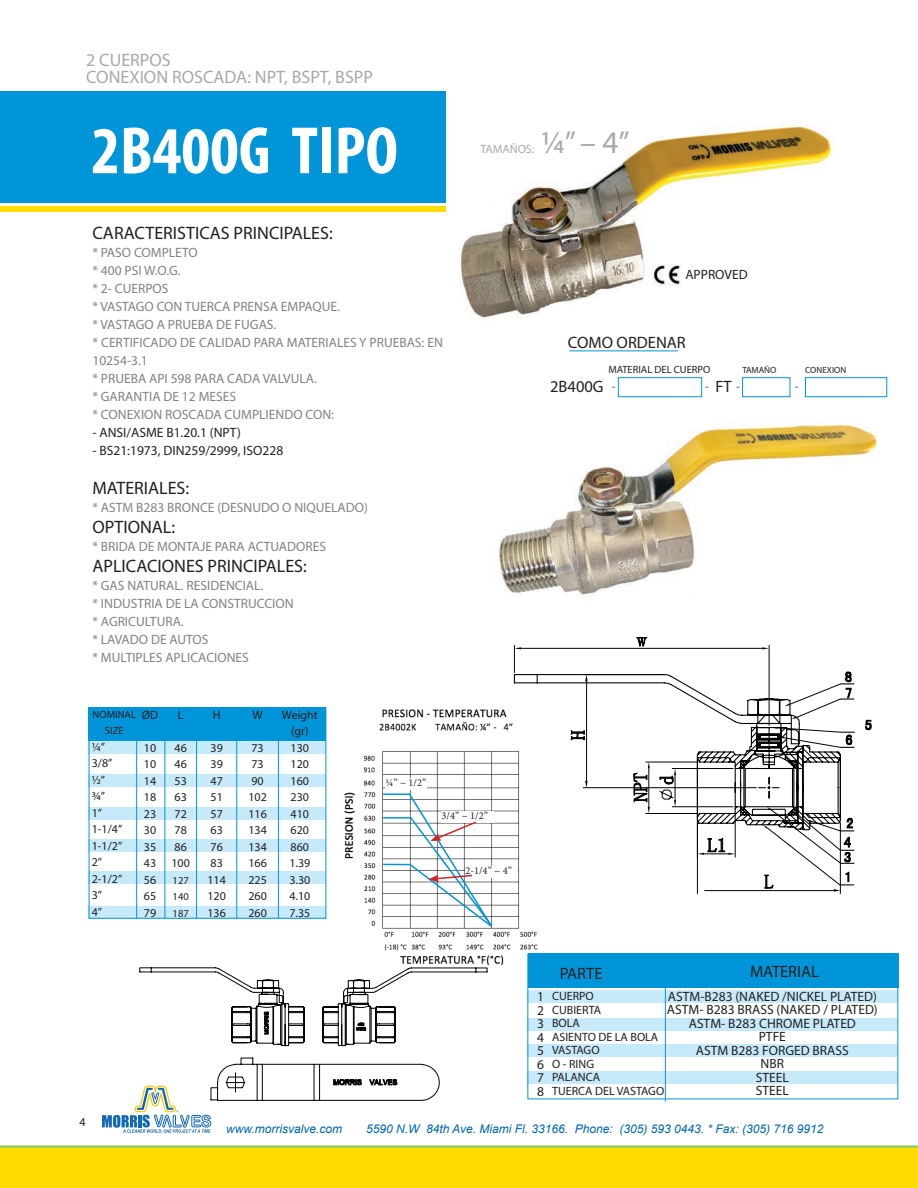
<style>
.page{position:relative;width:918px;height:1188px;background:#fff}
.page>*{position:absolute;margin:0;border:0;box-sizing:border-box;transform-origin:0 0}
.t1{font:700 condensed 67.5px "Myriad Pro";color:#fff}
.t2{font:31.5px "Myriad Pro";color:#a8a9ad}
.t3{font:18px "Myriad Pro";color:#231f20}
.t4{font:18px/16.5px "Myriad Pro";color:#a8a9ad}
.t5{font:16.5px "Myriad Pro";color:#231f20}
.t6{font:13.5px/18px "Myriad Pro";color:#808285}
.t7{font:13.5px/13.5px "Myriad Pro";color:#231f20;text-align:center}
.t8{font:12px/16.5px "Myriad Pro";color:#231f20}
.t9{font:italic 12px "Arial";color:#0067af}
.t10{font:12px "Myriad Pro";color:#a8a9ad}
.t11{font:10.5px/16.5px "Myriad Pro";color:#231f20;text-align:center}
.t12{font:10.5px "Minion Pro";color:#231f20}
.t13{font:9px "Myriad Pro";color:#231f20}
</style>
<div class="page">
<img style="left:344px;top:709px;width:206px;height:255px">
<div style="left:385px;top:778px;width:42px;height:12px;background:#fff"></div>
<div style="left:465px;top:866px;width:53px;height:11px;background:#fff"></div>
<svg style="left:383px;top:792px;width:111px;height:137px"></svg>
<hr style="left:0;top:1146px;width:918px;height:2px;background:#8bc63e">
<div style="left:0;top:1149px;width:918px;height:39px;background:#ffdc01"></div>
<img style="left:499px;top:424px;width:378px;height:171px">
<img style="left:460px;top:125px;width:373px;height:194px">
<div style="left:0;top:92px;width:445px;height:111px;background:#0095d9"></div>
<div style="left:0;top:206px;width:445px;height:5px;background:#ffdc01"></div>
<div style="left:618px;top:377px;width:84px;height:20px;border:1px solid #0095d9"></div>
<div style="left:742px;top:377px;width:48px;height:20px;border:1px solid #0095d9"></div>
<div style="left:805px;top:377px;width:82px;height:20px;border:1px solid #0095d9"></div>
<hr style="left:569px;top:351px;width:109px;height:1px;background:#0095d9">
<img style="left:652px;top:264px;width:32px;height:22px">
<div style="left:528px;top:954px;width:370px;height:34px;background:#0095d9"></div>
<div style="left:528px;top:990px;width:370px;height:13px;background:#c6eafa"></div>
<div style="left:528px;top:1018px;width:370px;height:13px;background:#c6eafa"></div>
<div style="left:528px;top:1044px;width:370px;height:13px;background:#c6eafa"></div>
<div style="left:528px;top:1071px;width:370px;height:13px;background:#c6eafa"></div>
<hr style="left:665px;top:957px;width:1px;height:144px;background:#0095d9">
<div style="left:527px;top:954px;width:371px;height:145px;border:1px solid #0095d9"></div>
<div style="left:89px;top:707px;width:237px;height:34px;background:#0095d9"></div>
<div style="left:89px;top:741px;width:237px;height:13px;background:#c6eafa"></div>
<div style="left:89px;top:774px;width:237px;height:12px;background:#c6eafa"></div>
<div style="left:89px;top:807px;width:237px;height:13px;background:#c6eafa"></div>
<div style="left:89px;top:839px;width:237px;height:13px;background:#c6eafa"></div>
<div style="left:89px;top:871px;width:237px;height:13px;background:#c6eafa"></div>
<div style="left:89px;top:906px;width:237px;height:13px;background:#c6eafa"></div>
<div style="left:89px;top:708px;width:237px;height:211px;border:1px solid #0095d9"></div>
<hr style="left:136px;top:729px;width:1px;height:190px;background:#0095d9">
<hr style="left:165px;top:729px;width:1px;height:190px;background:#0095d9">
<hr style="left:196px;top:729px;width:1px;height:190px;background:#0095d9">
<hr style="left:236px;top:729px;width:1px;height:190px;background:#0095d9">
<hr style="left:278px;top:729px;width:1px;height:190px;background:#0095d9">
<svg style="left:865px;top:720px;width:7px;height:10px"></svg>
<svg style="left:696px;top:672px;width:159px;height:222px"></svg>
<svg style="left:514px;top:645px;width:255px;height:207px"></svg>
<svg style="left:514px;top:647px;width:7px;height:2px"></svg>
<svg style="left:762px;top:647px;width:7px;height:2px"></svg>
<svg style="left:637px;top:637px;width:10px;height:11px"></svg>
<svg style="left:139px;top:967px;width:349px;height:80px"></svg>
<svg style="left:102px;top:1057px;width:338px;height:76px"></svg>
<h3 class="t4" style="left:86px;top:51px;width:288px">2 CUERPOS<br>CONEXION ROSCADA: NPT, BSPT, BSPP</h3>
<h1 class="t1" style="left:91px;top:109px;width:308px">2B400G TIPO</h1>
<h3 class="t3" style="left:92px;top:222px;width:242px">CARACTERISTICAS PRINCIPALES:</h3>
<p class="t6" style="left:92px;top:244px;width:352px">* PASO COMPLETO<br>* 400 PSI W.O.G.<br>* 2- CUERPOS<br>* VASTAGO CON TUERCA PRENSA EMPAQUE.<br>* VASTAGO A PRUEBA DE FUGAS.<br>* CERTIFICADO DE CALIDAD PARA MATERIALES Y PRUEBAS: EN<br>10254-3.1<br>* PRUEBA API 598 PARA CADA VALVULA.<br>* GARANTIA DE 12 MESES<br>* CONEXION ROSCADA CUMPLIENDO CON:</p>
<p class="t7" style="left:92px;top:426px;width:150px">- ANSI/ASME B1.20.1 (NPT)</p>
<p class="t7" style="left:92px;top:444px;width:192px">- BS21:1973, DIN259/2999, ISO228</p>
<h3 class="t3" style="left:92px;top:477px;width:98px">MATERIALES:</h3>
<p class="t6" style="left:92px;top:499px;width:277px">* ASTM B283 BRONCE (DESNUDO O NIQUELADO)</p>
<h3 class="t3" style="left:92px;top:516px;width:84px">OPTIONAL:</h3>
<p class="t6" style="left:92px;top:538px;width:235px">* BRIDA DE MONTAJE PARA ACTUADORES</p>
<h3 class="t3" style="left:92px;top:555px;width:216px">APLICACIONES PRINCIPALES:</h3>
<p class="t6" style="left:92px;top:577px;width:203px">* GAS NATURAL. RESIDENCIAL.<br>* INDUSTRIA DE LA CONSTRUCCION * AGRICULTURA.<br>* LAVADO DE AUTOS<br>* MULTIPLES APLICACIONES</p>
<p class="t10" style="left:481px;top:141px;width:55px">TAMAŇOS:</p>
<h2 class="t2" style="left:541px;top:123px;width:90px">¼” – 4”</h2>
<p class="t7" style="left:685px;top:268px;width:64px">APPROVED</p>
<p class="t5" style="left:568px;top:332px;width:119px">COMO ORDENAR</p>
<p class="t11" style="left:608px;top:361px;width:103px">MATERIAL DEL CUERPO</p>
<p class="t13" style="left:742px;top:364px;width:36px">TAMAŇO</p>
<p class="t13" style="left:805px;top:364px;width:42px">CONEXION</p>
<p class="t5" style="left:550px;top:376px;width:55px">2B400G</p>
<p class="t5" style="left:715px;top:376px;width:18px">FT</p>
<p class="t11" style="left:612px;top:378px;width:5px">-</p>
<p class="t11" style="left:706px;top:378px;width:5px">-</p>
<p class="t11" style="left:737px;top:378px;width:5px">-</p>
<p class="t11" style="left:795px;top:378px;width:5px">-</p>
<p class="t8" style="left:142px;top:706px;width:18px">ØD</p>
<p class="t8" style="left:144px;top:739px;width:14px;text-align:justify">10<br>10<br>14<br>18<br>23<br>30<br>35<br>43<br>56<br>65<br>79</p>
<p class="t11" style="left:93px;top:706px;width:45px">NOMINAL<br>SIZE</p>
<p class="t8" style="left:92px;top:738px;width:32px">¼”<br>3/8” ½”<br>¾”<br>1”<br>1-1/4”<br>1-1/2”<br>2”<br>2-1/2”<br>3”<br>4”</p>
<p class="t8" style="left:178px;top:706px;width:7px">L</p>
<p class="t8" style="left:172px;top:739px;width:20px">46<br>46<br>53<br>63<br>72<br>78<br>86<br>100</p>
<p class="t11" style="left:173px;top:872px;width:18px;text-align:justify">127<br>140<br>187</p>
<p class="t8" style="left:213px;top:706px;width:9px">H</p>
<p class="t8" style="left:207px;top:739px;width:20px">39<br>39<br>47<br>51<br>57<br>63<br>76<br>83<br>114<br>120<br>136</p>
<p class="t8" style="left:253px;top:706px;width:12px">W</p>
<p class="t8" style="left:248px;top:739px;width:20px">73<br>73<br>90<br>102<br>116<br>134<br>134<br>166<br>225<br>260<br>260</p>
<p class="t8" style="left:282px;top:706px;width:37px;text-align:center">Weight (gr)<br>130<br>120<br>160<br>230<br>410<br>620<br>860<br>1.39<br>3.30<br>4.10<br>7.35</p>
<p class="t12" style="left:385px;top:775px;width:42px">¼” ~ 1/2”</p>
<p class="t12" style="left:442px;top:809px;width:48px">3/4” ~ 1/2”</p>
<p class="t12" style="left:465px;top:863px;width:48px">2-1/4” ~ 4”</p>
<p class="t8" style="left:80px;top:1114px;width:8px">4</p>
<p class="t7" style="left:537px;top:990px;width:8px;text-align:justify">1<br>2<br>3<br>4<br>5<br>6<br>7<br>8</p>
<p class="t5" style="left:560px;top:963px;width:44px">PARTE</p>
<p class="t5" style="left:750px;top:961px;width:70px">MATERIAL</p>
<p class="t7" style="left:667px;top:989px;width:212px">ASTM-B283 (NAKED /NICKEL PLATED)<br>ASTM- B283 BRASS (NAKED / PLATED)<br>ASTM- B283 CHROME PLATED<br>PTFE<br>ASTM B283 FORGED BRASS<br>NBR<br>STEEL<br>STEEL</p>
<p class="t8" style="left:552px;top:989px;width:114px;line-height:13.5px">CUERPO<br>CUBIERTA<br>BOLA<br>ASIENTO DE LA BOLA<br>VASTAGO<br>O - RING<br>PALANCA<br>TUERCA DEL VASTAGO</p>
<p class="t9" style="left:226px;top:1121px;width:118px">www.morrisvalve.com</p>
<p class="t9" style="left:366px;top:1121px;width:459px">5590 N.W 84th Ave. Miami Fl. 33166. Phone: (305) 593 0443. * Fax: (305) 716 9912</p>
</div>
